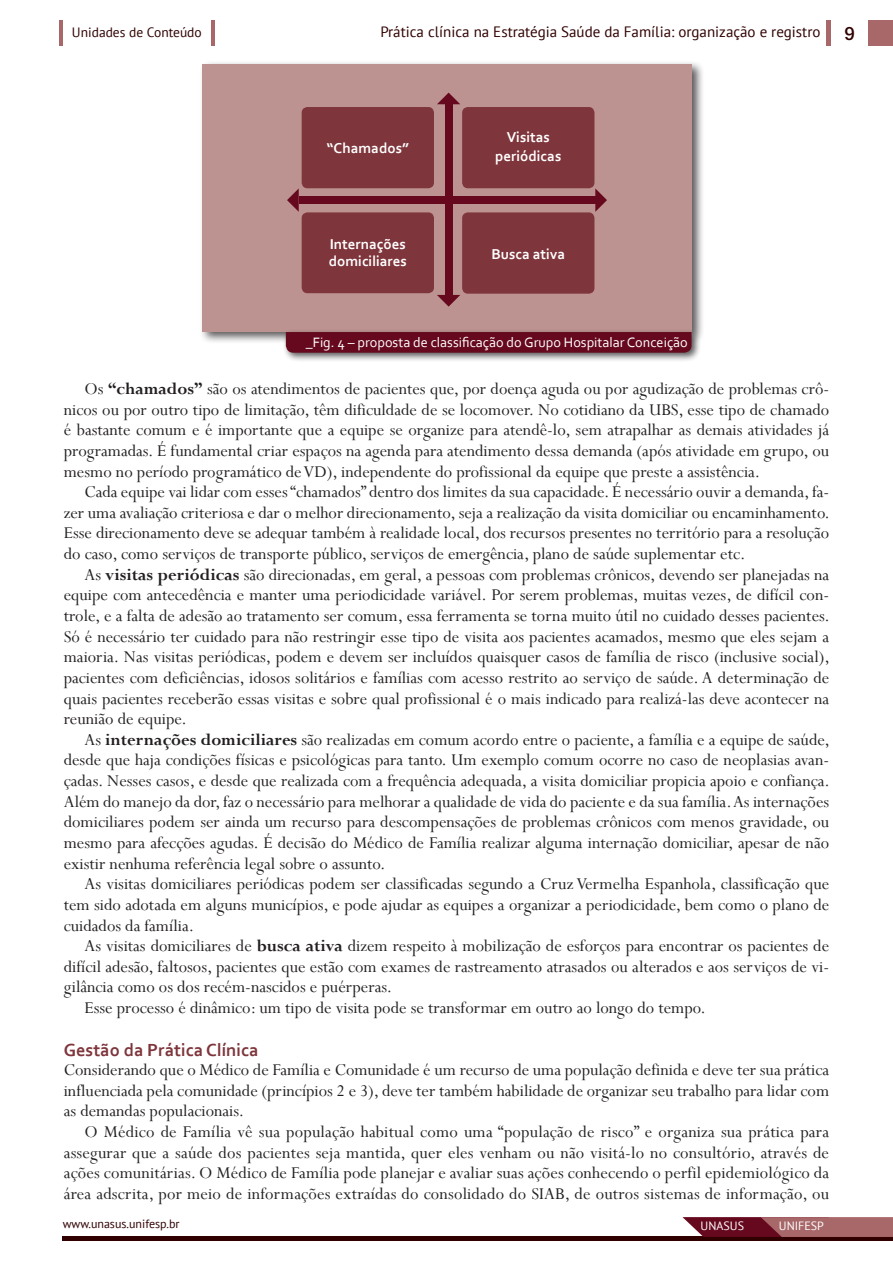
<style>
.page{position:relative;width:893px;height:1263px;background:#fff}
.page>*{position:absolute;margin:0;border:0;box-sizing:border-box;transform-origin:0 0}
.t1{font:700 19.5px "Shruti";color:#300000}
.Paragrafo_UNA-SUS{font:18.3px/20.7px "Perpetua";color:#231f20;text-align:justify}
.Intro_paragrafo{font:18.3px/20.7px "Perpetua";color:#231f20;text-align:justify}
.Sub_Subtitulo{font:700 18.3px "Corbel";color:#7e353b}
.t2{font:15px "PT Sans";color:#300000}
.Texto_dos_diagramas{font:700 15px/19.2px "Corbel";color:#fff;text-align:center}
.Legendas{font:14.25px "Corbel";color:#fff}
.t3{font:13.5px "PT Sans";color:#300000}
.t4{font:12px "PT Sans";color:#300000}
.t5{font:12px "PT Sans";color:#fff}
.s1{font-weight:700}
</style>
<div class="page">
<hr style="left:63px;top:1236px;width:830px;height:4px;background:#300000">
<div style="left:869px;top:21px;width:24px;height:25px;background:#a86769"></div>
<hr style="left:826px;top:21px;width:4px;height:25px;background:#a86769">
<hr style="left:211px;top:21px;width:4px;height:25px;background:#a86769">
<hr style="left:59px;top:21px;width:3px;height:25px;background:#a86769">
<svg style="left:682px;top:1217px;width:211px;height:20px;background:#934b54"></svg>
<div style="left:199px;top:60px;width:505px;height:285px;background:#231f20;opacity:.75"></div>
<div style="left:202px;top:64px;width:489px;height:268px;background:#bd9391"></div>
<div style="left:282px;top:329px;width:419px;height:33px;background:#231f20;opacity:.75"></div>
<div style="left:286px;top:332px;width:405px;height:21px;background:#66091e"></div>
<div style="left:303px;top:109px;width:129px;height:78px;background:#7e353b;border-radius:4px"></div>
<div style="left:302px;top:107px;width:132px;height:81px;border:3px solid #7e353b;border-radius:4px"></div>
<div style="left:464px;top:109px;width:129px;height:78px;background:#7e353b;border-radius:4px"></div>
<div style="left:462px;top:107px;width:132px;height:81px;border:3px solid #7e353b;border-radius:4px"></div>
<div style="left:303px;top:214px;width:129px;height:78px;background:#7e353b;border-radius:4px"></div>
<div style="left:302px;top:212px;width:132px;height:81px;border:3px solid #7e353b;border-radius:4px"></div>
<div style="left:464px;top:214px;width:129px;height:78px;background:#7e353b;border-radius:4px"></div>
<div style="left:462px;top:212px;width:132px;height:82px;border:3px solid #7e353b;border-radius:4px"></div>
<svg style="left:437px;top:93px;width:23px;height:11px"></svg>
<svg style="left:437px;top:295px;width:23px;height:12px"></svg>
<div style="left:445px;top:103px;width:7px;height:193px;background:#66091e"></div>
<svg style="left:287px;top:188px;width:12px;height:24px"></svg>
<svg style="left:595px;top:188px;width:12px;height:24px"></svg>
<div style="left:299px;top:197px;width:297px;height:7px;background:#66091e"></div>
<p class="t3" style="left:72px;top:23px;width:131px">Unidades de Conteúdo</p>
<p class="t2" style="left:380px;top:22px;width:442px">Prática clínica na Estratégia Saúde da Família: organização e registro</p>
<p class="t1" style="left:844px;top:21px;width:12px">9</p>
<p class="Texto_dos_diagramas" style="left:327px;top:138px;width:84px">“Chamados”</p>
<p class="Texto_dos_diagramas" style="left:495px;top:127px;width:68px">Visitas periódicas</p>
<p class="Texto_dos_diagramas" style="left:329px;top:236px;width:80px;line-height:16.5px;text-align:left">Internações domiciliares</p>
<p class="Texto_dos_diagramas" style="left:492px;top:244px;width:75px">Busca ativa</p>
<p class="Legendas" style="left:306px;top:333px;width:383px">_Fig. 4 – proposta de classificação do Grupo Hospitalar Conceição</p>
<p class="Paragrafo_UNA-SUS" style="left:64px;top:378px;width:767px;text-indent:21px">Os <span class="s1">“chamados”</span> são os atendimentos de pacientes que, por doença aguda ou por agudização de problemas crô&shy;nicos ou por outro tipo de limitação, têm dificuldade de se locomover. No cotidiano da UBS, esse tipo de chamado é bastante comum e é importante que a equipe se organize para atendê-lo, sem atrapalhar as demais atividades já programadas. É fundamental criar espaços na agenda para atendimento dessa demanda (após atividade em grupo, ou mesmo no período programático de VD), independente do profissional da equipe que preste a assistência.</p>
<p class="Paragrafo_UNA-SUS" style="left:64px;top:481px;width:767px;text-align:left;text-indent:21px">Cada equipe vai lidar com esses “chamados” dentro dos limites da sua capacidade. É necessário ouvir a demanda, fa&shy;zer uma avaliação criteriosa e dar o melhor direcionamento, seja a realização da visita domiciliar ou encaminhamento.<br>Esse direcionamento deve se adequar também à realidade local, dos recursos presentes no território para a resolução do caso, como serviços de transporte público, serviços de emergência, plano de saúde suplementar etc.</p>
<p class="Paragrafo_UNA-SUS" style="left:64px;top:564px;width:768px;text-align:left;text-indent:21px">As <span class="s1">visitas periódicas</span> são direcionadas, em geral, a pessoas com problemas crônicos, devendo ser planejadas na equipe com antecedência e manter uma periodicidade variável. Por serem problemas, muitas vezes, de difícil con&shy;trole, e a falta de adesão ao tratamento ser comum, essa ferramenta se torna muito útil no cuidado desses pacientes.<br>Só é necessário ter cuidado para não restringir esse tipo de visita aos pacientes acamados, mesmo que eles sejam a maioria. Nas visitas periódicas, podem e devem ser incluídos quaisquer casos de família de risco (inclusive social), pacientes com deficiências, idosos solitários e famílias com acesso restrito ao serviço de saúde. A determinação de quais pacientes receberão essas visitas e sobre qual profissional é o mais indicado para realizá-las deve acontecer na reunião de equipe.</p>
<p class="Paragrafo_UNA-SUS" style="left:64px;top:729px;width:768px;text-align:left;text-indent:21px">As <span class="s1">internações domiciliares</span> são realizadas em comum acordo entre o paciente, a família e a equipe de saúde, desde que haja condições físicas e psicológicas para tanto. Um exemplo comum ocorre no caso de neoplasias avan&shy;çadas. Nesses casos, e desde que realizada com a frequência adequada, a visita domiciliar propicia apoio e confiança.<br>Além do manejo da dor, faz o necessário para melhorar a qualidade de vida do paciente e da sua família. As internações domiciliares podem ser ainda um recurso para descompensações de problemas crônicos com menos gravidade, ou mesmo para afecções agudas. É decisão do Médico de Família realizar alguma internação domiciliar, apesar de não existir nenhuma referência legal sobre o assunto.</p>
<p class="Paragrafo_UNA-SUS" style="left:64px;top:873px;width:767px;text-indent:21px">As visitas domiciliares periódicas podem ser classificadas segundo a Cruz Vermelha Espanhola, classificação que tem sido adotada em alguns municípios, e pode ajudar as equipes a organizar a periodicidade, bem como o plano de cuidados da família.</p>
<p class="Paragrafo_UNA-SUS" style="left:64px;top:935px;width:767px;text-indent:21px">As visitas domiciliares de <span class="s1">busca ativa</span> dizem respeito à mobilização de esforços para encontrar os pacientes de difícil adesão, faltosos, pacientes que estão com exames de rastreamento atrasados ou alterados e aos serviços de vi&shy;gilância como os dos recém-nascidos e puérperas.</p>
<p class="Paragrafo_UNA-SUS" style="left:84px;top:997px;width:619px">Esse processo é dinâmico: um tipo de visita pode se transformar em outro ao longo do tempo.</p>
<p class="Sub_Subtitulo" style="left:64px;top:1038px;width:196px">Gestão da Prática Clínica</p>
<p class="Intro_paragrafo" style="left:64px;top:1059px;width:767px">Considerando que o Médico de Família e Comunidade é um recurso de uma população definida e deve ter sua prática influenciada pela comunidade (princípios 2 e 3), deve ter também habilidade de organizar seu trabalho para lidar com as demandas populacionais.</p>
<p class="Paragrafo_UNA-SUS" style="left:64px;top:1121px;width:767px;text-indent:21px">O Médico de Família vê sua população habitual como uma “população de risco” e organiza sua prática para assegurar que a saúde dos pacientes seja mantida, quer eles venham ou não visitá-lo no consultório, através de ações comunitárias. O Médico de Família pode planejar e avaliar suas ações conhecendo o perfil epidemiológico da área adscrita, por meio de informações extraídas do consolidado do SIAB, de outros sistemas de informação, ou</p>
<p class="t4" style="left:63px;top:1216px;width:118px">www.unasus.unifesp.br</p>
<p class="t5" style="left:701px;top:1218px;width:45px">UNASUS</p>
<p class="t5" style="left:779px;top:1218px;width:47px">UNIFESP</p>
</div>
